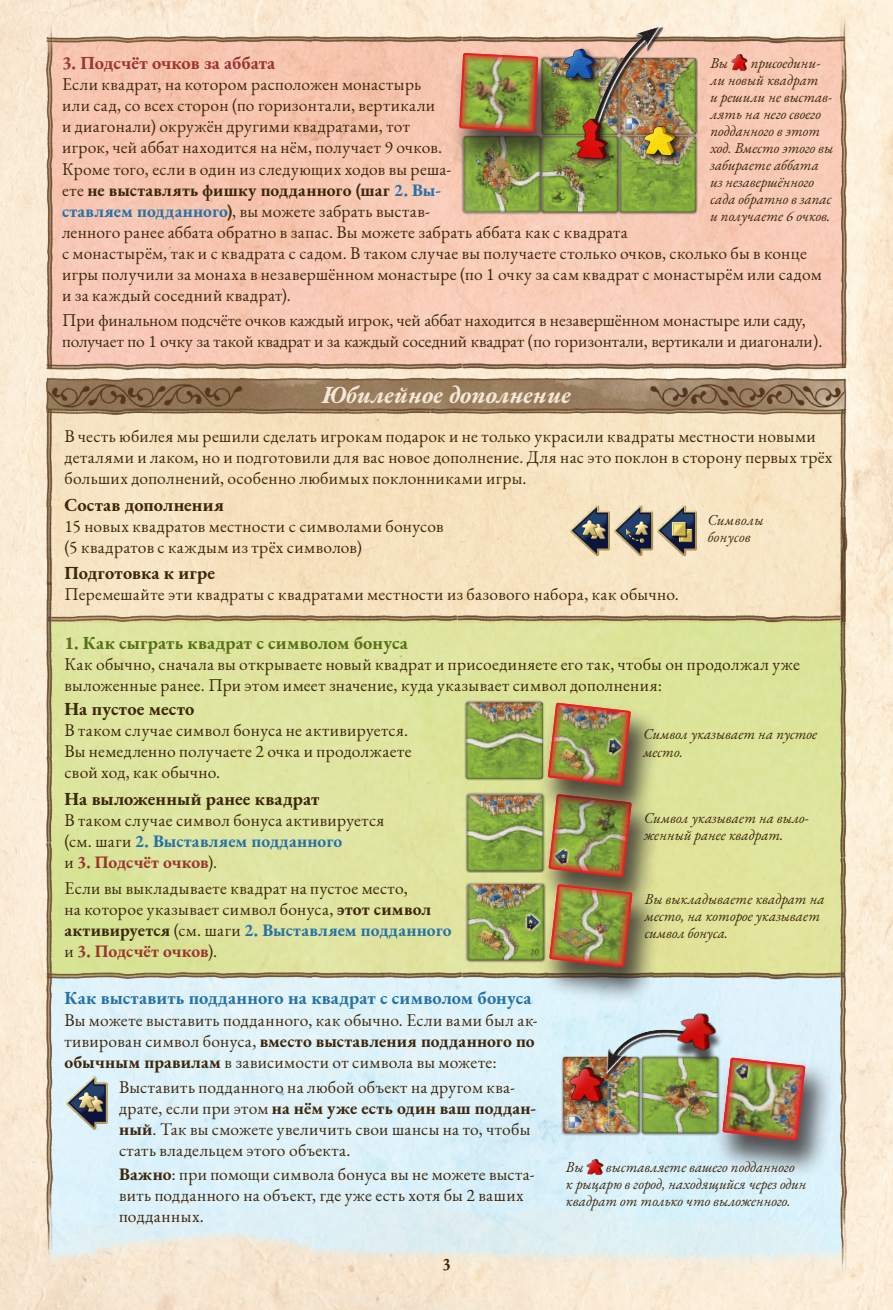
<style>
.page{position:relative;width:893px;height:1310px;background:#fff}
.page>*{position:absolute;margin:0;border:0;box-sizing:border-box;transform-origin:0 0}
.Absatzüberschrift{font:italic 700 24.5px "EB Garamond";color:#f5e7d6}
.Fließtext_PROD{font:700 18.38px "EB Garamond";letter-spacing:.01em;color:#3d270c}
.синий{font:700 18.38px "EB Garamond";letter-spacing:.01em;color:#2672a7}
.зеленый{font:700 18.38px "EB Garamond";letter-spacing:.01em;color:#557217}
.красный{font:700 18.38px "EB Garamond";letter-spacing:-.005em;color:#9d3531}
.Fließtext_PROD-2{font:17.5px/21px "EB Garamond";letter-spacing:.02em;color:#3d270c}
.Fließtext_PROD-3{font:17.5px/21px "EB Garamond";color:#3d270c}
.красный-2{font:17.5px/21px "EB Garamond";letter-spacing:.02em;color:#3d270c}
.капс_на_плашке{font:700 17.5px "EB Garamond";color:#3d270c;scale:.9 1}
.Beispieltext_PROD{font:italic 14.88px/17.2px "EB Garamond";color:#3d270c}
.Beispieltext_PROD-2{font:italic 14.88px/17.2px "EB Garamond";letter-spacing:.02em;color:#3d270c}
.s1{font-weight:700}
.s2{font-weight:700;color:#2672a7}
.s3{font-weight:700;color:#9d3531}
</style>
<div class="page">
<img style="left:0;top:0;width:893px;height:1310px">
<img style="left:50px;top:979px;width:790px;height:331px">
<img style="left:54px;top:44px;width:785px;height:318px">
<img style="left:54px;top:623px;width:785px;height:348px">
<img style="left:54px;top:414px;width:785px;height:200px">
<img style="left:40px;top:377px;width:813px;height:37px">
<img style="left:40px;top:36px;width:799px;height:8px">
<img style="left:40px;top:362px;width:805px;height:8px">
<img style="left:54px;top:614px;width:794px;height:9px">
<img style="left:46px;top:0;width:8px;height:367px">
<img style="left:839px;top:14px;width:8px;height:353px">
<img style="left:61px;top:1075px;width:53px;height:60px">
<img style="left:839px;top:409px;width:8px;height:108px">
<img style="left:46px;top:409px;width:8px;height:173px">
<img style="left:39px;top:971px;width:800px;height:8px">
<img style="left:839px;top:517px;width:8px;height:763px">
<img style="left:46px;top:582px;width:8px;height:683px">
<img style="left:566px;top:500px;width:44px;height:61px">
<img style="left:610px;top:500px;width:43px;height:61px">
<img style="left:653px;top:500px;width:49px;height:61px">
<div style="left:554px;top:1048px;width:94px;height:93px;background:#231f20;opacity:.29"></div>
<div style="left:633px;top:1048px;width:93px;height:93px;background:#231f20;opacity:.29"></div>
<div style="left:712px;top:1054px;width:124px;height:124px;background:#231f20;opacity:.75"></div>
<img style="left:722px;top:1057px;width:83px;height:83px">
<div style="left:568px;top:1066px;width:44px;height:44px;background:#231f20;opacity:.97"></div>
<img style="left:568px;top:1065px;width:37px;height:38px">
<img style="left:587px;top:1158px;width:16px;height:17px">
<img style="left:593px;top:999px;width:96px;height:101px">
<div style="left:674px;top:1019px;width:49px;height:46px;background:#231f20;opacity:.75"></div>
<img style="left:673px;top:1006px;width:49px;height:50px">
<div style="left:533px;top:128px;width:94px;height:93px;background:#231f20;opacity:.29"></div>
<div style="left:455px;top:128px;width:94px;height:93px;background:#231f20;opacity:.29"></div>
<div style="left:533px;top:50px;width:94px;height:93px;background:#231f20;opacity:.29"></div>
<div style="left:611px;top:50px;width:94px;height:93px;background:#231f20;opacity:.29"></div>
<div style="left:611px;top:128px;width:94px;height:93px;background:#231f20;opacity:.29"></div>
<div style="left:449px;top:50px;width:120px;height:120px;background:#231f20;opacity:.75"></div>
<img style="left:459px;top:52px;width:80px;height:80px">
<div style="left:643px;top:124px;width:40px;height:40px;background:#231f20;opacity:.97"></div>
<img style="left:644px;top:124px;width:32px;height:34px">
<div style="left:563px;top:47px;width:40px;height:40px;background:#231f20;opacity:.97"></div>
<img style="left:564px;top:47px;width:20px;height:34px">
<img style="left:584px;top:23px;width:83px;height:108px">
<div style="left:575px;top:117px;width:41px;height:49px;background:#231f20;opacity:.97"></div>
<img style="left:576px;top:118px;width:32px;height:41px">
<img style="left:731px;top:54px;width:17px;height:17px">
<div style="left:459px;top:786px;width:93px;height:93px;background:#231f20;opacity:.29"></div>
<div style="left:538px;top:790px;width:124px;height:125px;background:#231f20;opacity:.75"></div>
<img style="left:548px;top:823px;width:84px;height:54px">
<div style="left:459px;top:875px;width:94px;height:94px;background:#231f20;opacity:.29"></div>
<div style="left:539px;top:881px;width:124px;height:124px;background:#231f20;opacity:.75"></div>
<img style="left:549px;top:883px;width:84px;height:85px">
<div style="left:458px;top:694px;width:93px;height:93px;background:#231f20;opacity:.29"></div>
<div style="left:537px;top:699px;width:124px;height:124px;background:#231f20;opacity:.75"></div>
<img style="left:548px;top:702px;width:83px;height:84px">
<p class="красный" style="left:62px;top:50px;width:215px">3. Подсчёт очков за аббата</p>
<p class="красный-2" style="left:62px;top:74px;width:382px">Если квадрат, на котором расположен монастырь или сад, со всех сторон (по горизонтали, вертикали и диагонали) окружён другими квадратами, тот игрок, чей аббат находится на нём, получает 9 очков.</p>
<p class="Fließtext_PROD-2" style="left:62px;top:159px;width:761px">Кроме того, если в один из следующих ходов вы реша-<br>ете <span class="s1">не выставлять фишку подданного (шаг</span> <span class="s2">2. Вы-<br>ставляем подданного</span><span class="s1">)</span>, вы можете забрать выстав-<br>ленного ранее аббата обратно в запас. Вы можете забрать аббата как с квадрата<br>с монастырём, так и с квадрата с садом. В таком случае вы получаете столько очков, сколько бы в конце игры получили за монаха в незавершённом монастыре (по 1 очку за сам квадрат с монастырём или садом и за каждый соседний квадрат).</p>
<p class="Fließtext_PROD-3" style="left:62px;top:310px;width:762px">При финальном подсчёте очков каждый игрок, чей аббат находится в незавершённом монастыре или саду, получает по 1 очку за такой квадрат и за каждый соседний квадрат (по горизонтали, вертикали и диагонали).</p>
<p class="Beispieltext_PROD" style="left:710px;top:54px;width:125px;text-indent:40px">присоедини&shy;ли новый квадрат<br>и решили не выстав&shy;лять на него своего подданного в этот ход. Вместо этого вы забираете аббата из незавершённого сада обратно в запас и получаете 6 очков.</p>
<p class="Beispieltext_PROD" style="left:710px;top:54px;width:19px">Вы</p>
<p class="Absatzüberschrift" style="left:322px;top:378px;width:250px">Юбилейное дополнение</p>
<p class="Fließtext_PROD-2" style="left:64px;top:426px;width:769px">В честь юбилея мы решили сделать игрокам подарок и не только украсили квадраты местности новыми деталями и лаком, но и подготовили для вас новое дополнение. Для нас это поклон в сторону первых трёх больших дополнений, особенно любимых поклонниками игры.</p>
<p class="Fließtext_PROD" style="left:64px;top:491px;width:161px">Состав дополнения</p>
<p class="Fließtext_PROD-2" style="left:64px;top:515px;width:381px">15 новых квадратов местности с символами бонусов (5 квадратов с каждым из трёх символов)</p>
<p class="Fließtext_PROD" style="left:64px;top:560px;width:152px">Подготовка к игре</p>
<p class="Fließtext_PROD-2" style="left:64px;top:584px;width:616px">Перемешайте эти квадраты с квадратами местности из базового набора, как обычно.</p>
<p class="Beispieltext_PROD-2" style="left:708px;top:511px;width:58px">Символы бонусов</p>
<p class="зеленый" style="left:64px;top:629px;width:345px">1. Как сыграть квадрат с символом бонуса</p>
<p class="Fließtext_PROD-2" style="left:64px;top:653px;width:737px">Как обычно, сначала вы открываете новый квадрат и присоединяете его так, чтобы он продолжал уже выложенные ранее. При этом имеет значение, куда указывает символ дополнения:</p>
<p class="Fließtext_PROD" style="left:64px;top:695px;width:131px">На пустое место</p>
<p class="Fließtext_PROD-2" style="left:64px;top:719px;width:348px">В таком случае символ бонуса не активируется.<br>Вы немедленно получаете 2 очка и продолжаете свой ход, как обычно.</p>
<p class="Fließtext_PROD" style="left:64px;top:786px;width:256px">На выложенный ранее квадрат</p>
<p class="Fließtext_PROD-2" style="left:64px;top:810px;width:321px">В таком случае символ бонуса активируется (см. шаги <span class="s2">2. Выставляем подданного<br></span>и <span class="s3">3. Подсчёт очков</span>).</p>
<p class="Fließtext_PROD-2" style="left:64px;top:878px;width:389px">Если вы выкладываете квадрат на пустое место,<br>на которое указывает символ бонуса, <span class="s1">этот символ активируется</span> (см. шаги <span class="s2">2. Выставляем подданного </span>и <span class="s3">3. Подсчёт очков</span>).</p>
<p class="Beispieltext_PROD" style="left:643px;top:726px;width:175px">Символ указывает на пустое место.</p>
<p class="Beispieltext_PROD" style="left:644px;top:809px;width:166px">Символ указывает на выло&shy;женный ранее квадрат.</p>
<p class="Beispieltext_PROD" style="left:645px;top:890px;width:181px">Вы выкладываете квадрат на место, на которое указывает символ бонуса.</p>
<p class="синий" style="left:64px;top:985px;width:468px">Как выставить подданного на квадрат с символом бонуса</p>
<p class="Fließtext_PROD-2" style="left:64px;top:1009px;width:475px">Вы можете выставить подданного, как обычно. Если вами был ак&shy;тивирован символ бонуса, <span class="s1">вместо выставления подданного по обычным правилам</span> в зависимости от символа вы можете:</p>
<p class="Fließtext_PROD-2" style="left:119px;top:1076px;width:419px">Выставить подданного на любой объект на другом ква&shy;драте, если при этом <span class="s1">на нём уже есть один ваш поддан&shy;ный</span>. Так вы сможете увеличить свои шансы на то, чтобы стать владельцем этого объекта.</p>
<p class="Fließtext_PROD-2" style="left:119px;top:1164px;width:417px"><span class="s1">Важно</span>: при помощи символа бонуса вы не можете выста&shy;вить подданного на объект, где уже есть хотя бы 2 ваших подданных.</p>
<p class="капс_на_плашке" style="left:442px;top:1251px;width:11px">3</p>
<p class="Beispieltext_PROD" style="left:566px;top:1158px;width:242px;text-indent:40px">выставляете вашего подданного<br>к рыцарю в город, находящийся через один квадрат от только что выложенного.</p>
<p class="Beispieltext_PROD" style="left:566px;top:1158px;width:19px">Вы</p>
</div>
